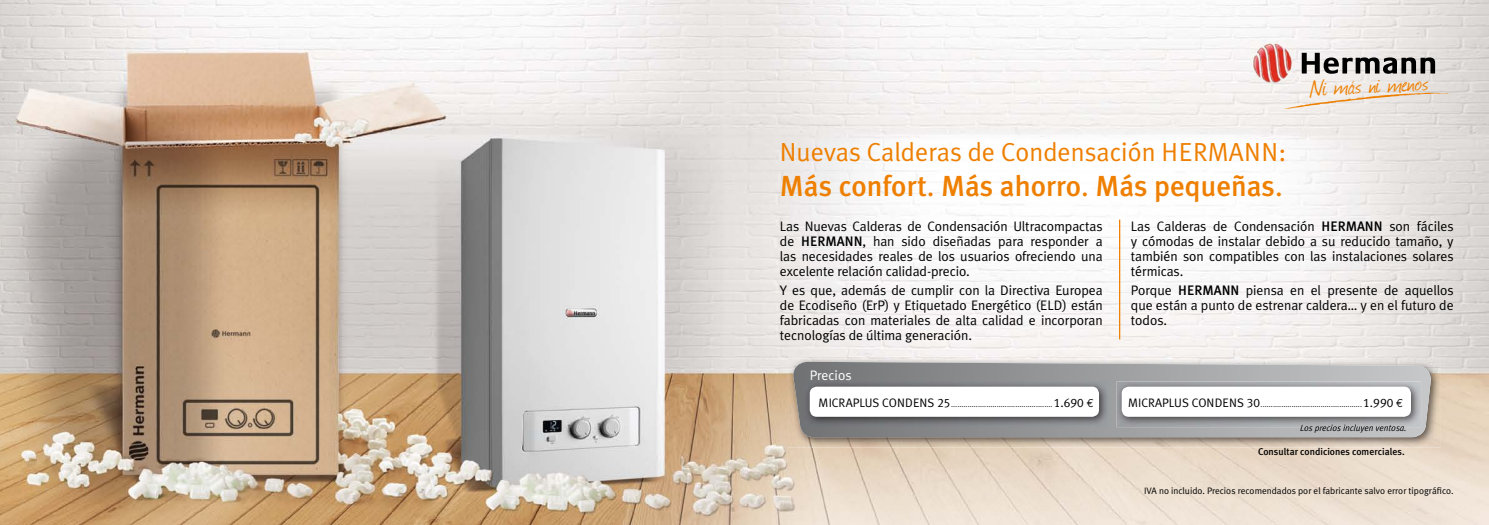
<style>
.page{position:relative;width:1489px;height:525px;background:#fff}
.page>*{position:absolute;margin:0;border:0;box-sizing:border-box;transform-origin:0 0}
.t1{font:500 29px "Meta Plus";color:#ee7f00}
.t2{font:27.62px "Journal";color:#ee7f00}
.t3{font:26.12px "Meta Plus Normal";color:#ee7f00}
.t4{font:13.75px/15px "Meta Plus Normal";letter-spacing:-.005em;color:#000;text-align:justify}
.t5{font:13.75px "Meta Plus Normal";color:#fff}
.t6{font:500 9.88px "Meta Plus";color:#000}
.t7{font:9.38px "Meta Plus Normal";color:#000}
.t8{font:italic 8.62px "Meta Plus Normal";color:#000}
.t9{font:7.5px "Meta Plus Normal Caps";color:#000}
.s1{font-family:"Meta Plus Normal";font-weight:400}
.s2{font-family:"Meta Plus";font-weight:500}
.s3{font-family:"Meta Plus Normal";font-size:12.25px}
.s4{font-size:12.25px}
.s5{font-family:"Euro Mono";font-size:11.62px}
</style>
<div class="page">
<img style="left:0;top:0;width:1488px;height:524px">
<img style="left:788px;top:356px;width:652px;height:91px">
<svg style="left:793px;top:361px;width:637px;height:76px"></svg>
<svg style="left:1301px;top:53px;width:133px;height:21px"></svg>
<img style="left:1250px;top:41px;width:44px;height:44px">
<svg style="left:1283px;top:93px;width:166px;height:16px"></svg>
<hr style="left:1118px;top:219px;width:2px;height:120px;background:#ee7f00">
<img style="left:804px;top:381px;width:304px;height:46px">
<div style="left:809px;top:386px;width:289px;height:30px;background:#fff;border-radius:7px"></div>
<img style="left:1116px;top:381px;width:304px;height:46px">
<img style="left:1300px;top:424px;width:105px;height:3px">
<div style="left:1121px;top:386px;width:289px;height:30px;background:#fff;border-radius:7px"></div>
<h3 class="t3" style="left:780px;top:137px;width:508px">Nuevas Calderas de Condensación HERMANN:</h3>
<h1 class="t1" style="left:780px;top:169px;width:504px">Más confort<span class="s1">.</span> Más ahorro<span class="s1">.</span> Más pequeñas<span class="s1">.</span></h1>
<h2 class="t2" style="left:1308px;top:69px;width:121px;rotate:-3deg">Ni más ni menos</h2>
<p class="t4" style="left:780px;top:219px;width:324px">Las Nuevas Calderas de Condensación Ultracompactas de <span class="s2">HERMANN</span>, han sido diseñadas para responder a las necesidades reales de los usuarios ofreciendo una excelente relación calidad-precio.</p>
<p class="t4" style="left:780px;top:282px;width:324px">Y es que, además de cumplir con la Directiva Europea de Ecodiseño (ErP) y Etiquetado Energético (ELD) están fabricadas con materiales de alta calidad e incorporan tecnologías de última generación.</p>
<p class="t5" style="left:809px;top:367px;width:43px">Precios</p>
<p class="t4" style="left:1130px;top:219px;width:324px">Las Calderas de Condensación <span class="s2">HERMANN</span> son fáciles y cómodas de instalar debido a su reducido tamaño, y también son compatibles con las instalaciones solares térmicas.</p>
<p class="t4" style="left:1130px;top:282px;width:324px">Porque <span class="s2">HERMANN</span> piensa en el presente de aquellos que están a punto de estrenar caldera… y en el futuro de todos.</p>
<p class="t9" style="left:818px;top:400px;width:276px"><span class="s3">MICRAPLUS CONDENS</span> <span class="s4">25</span>..................................................<span class="s4">1.690</span> <span class="s5">€</span></p>
<p class="t9" style="left:1127px;top:400px;width:276px"><span class="s3">MICRAPLUS CONDENS</span> <span class="s4">30</span>..................................................<span class="s4">1.990</span> <span class="s5">€</span></p>
<p class="t8" style="left:1300px;top:422px;width:108px">Los precios incluyen ventosa.</p>
<p class="t6" style="left:1257px;top:445px;width:148px">Consultar condiciones comerciales.</p>
<p class="t7" style="left:1143px;top:485px;width:311px">IVA no incluido. Precios recomendados por el fabricante salvo error tipográfico.</p>
</div>
